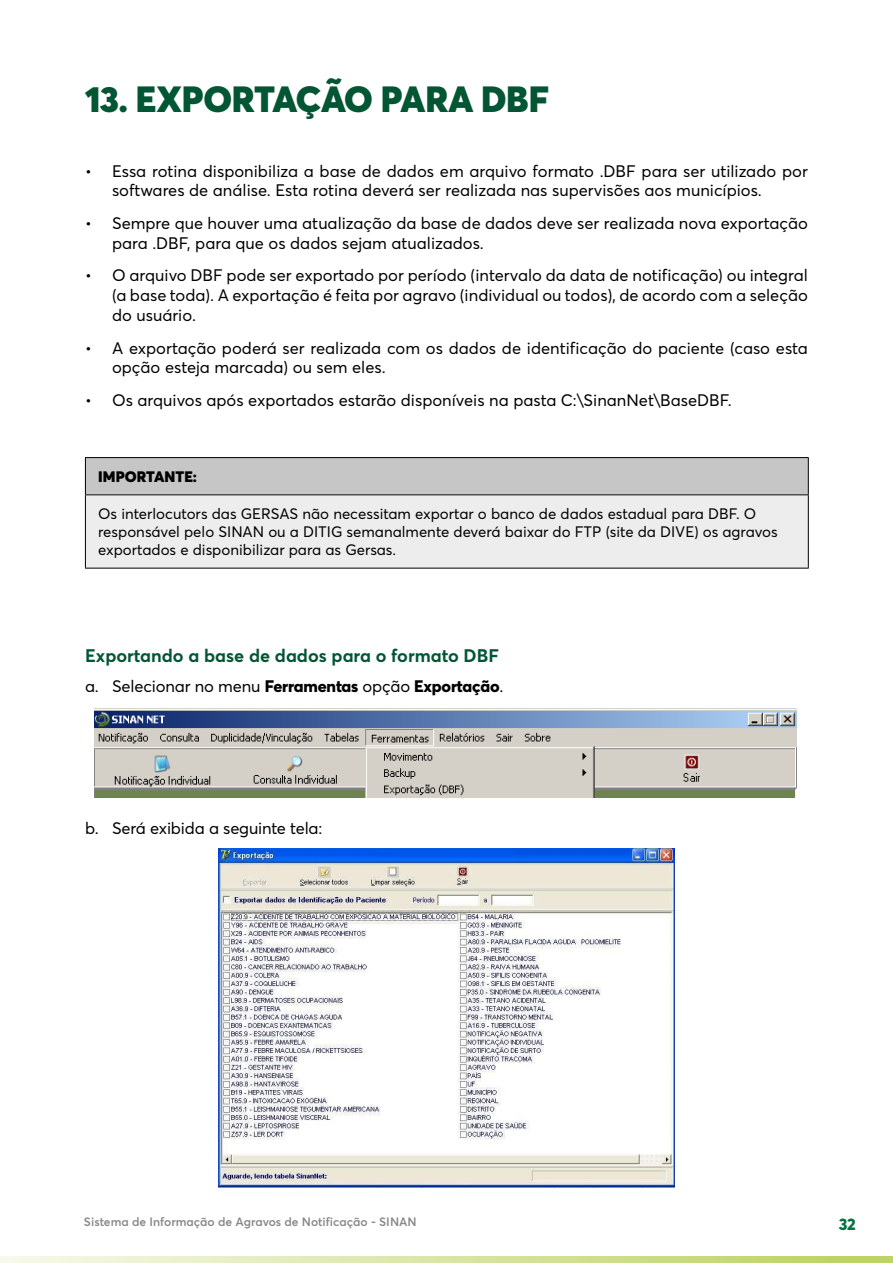
<style>
.page{position:relative;width:893px;height:1263px;background:#fff}
.page>*{position:absolute;margin:0;border:0;box-sizing:border-box;transform-origin:0 0}
.t1{font:900 36px "Averta";letter-spacing:-.005em;color:#035634}
.t2{font:700 18px "Averta";color:#035634}
.t3{font:16.5px/19.8px "Averta";color:#000}
.t4{font:800 16.5px "Averta";color:#007442}
.t5{font:15px/18px "Averta";color:#000}
.t6{font:900 15px "Averta";letter-spacing:.005em;color:#000}
.t7{font:600 12px "Averta";color:#878787}
.s1{font-weight:800}
</style>
<div class="page">
<svg style="left:0;top:1256px;width:893px;height:7px;background:#d8e4a5"></svg>
<div style="left:85px;top:458px;width:723px;height:37px;background:#c6c6c6"></div>
<div style="left:85px;top:495px;width:723px;height:73px;background:#ededed"></div>
<hr style="left:85px;top:457px;width:724px;height:1px;background:#000">
<hr style="left:85px;top:458px;width:1px;height:36px;background:#000">
<hr style="left:808px;top:458px;width:1px;height:36px;background:#000">
<hr style="left:85px;top:494px;width:724px;height:1px;background:#000">
<hr style="left:85px;top:495px;width:1px;height:73px;background:#000">
<hr style="left:808px;top:495px;width:1px;height:73px;background:#000">
<hr style="left:85px;top:568px;width:724px;height:1px;background:#000">
<img style="left:95px;top:708px;width:701px;height:90px">
<img style="left:219px;top:848px;width:455px;height:339px">
<h1 class="t1" style="left:85px;top:75px;width:465px">13. EXPORTAÇÃO PARA DBF</h1>
<p class="t3" style="left:112px;top:161px;width:697px;text-indent:-27px">• Essa rotina disponibiliza a base de dados em arquivo formato .DBF para ser utilizado por softwares de análise. Esta rotina deverá ser realizada nas supervisões aos municípios.</p>
<p class="t3" style="left:112px;top:213px;width:697px;text-indent:-27px">• Sempre que houver uma atualização da base de dados deve ser realizada nova exportação para .DBF, para que os dados sejam atualizados.</p>
<p class="t3" style="left:112px;top:265px;width:697px;text-align:justify;text-indent:-27px">• O arquivo DBF pode ser exportado por período (intervalo da data de notificação) ou integral (a base toda). A exportação é feita por agravo (individual ou todos), de acordo com a seleção do usuário.</p>
<p class="t3" style="left:112px;top:338px;width:697px;text-indent:-27px">• A exportação poderá ser realizada com os dados de identificação do paciente (caso esta opção esteja marcada) ou sem eles.</p>
<p class="t3" style="left:85px;top:390px;width:648px">• Os arquivos após exportados estarão disponíveis na pasta C:\SinanNet\BaseDBF.</p>
<p class="t6" style="left:98px;top:467px;width:100px">IMPORTANTE:</p>
<p class="t5" style="left:98px;top:505px;width:681px">Os interlocutors das GERSAS não necessitam exportar o banco de dados estadual para DBF. O responsável pelo SINAN ou a DITIG semanalmente deverá baixar do FTP (site da DIVE) os agravos exportados e disponibilizar para as Gersas.</p>
<p class="t2" style="left:85px;top:644px;width:415px">Exportando a base de dados para o formato DBF</p>
<p class="t3" style="left:85px;top:676px;width:420px">a. Selecionar no menu <span class="s1">Ferramentas</span> opção <span class="s1">Exportação</span>.</p>
<p class="t3" style="left:85px;top:818px;width:239px">b. Será exibida a seguinte tela:</p>
<p class="t7" style="left:84px;top:1214px;width:334px">Sistema de Informação de Agravos de Notificação - SINAN</p>
<p class="t4" style="left:839px;top:1214px;width:19px">32</p>
</div>
